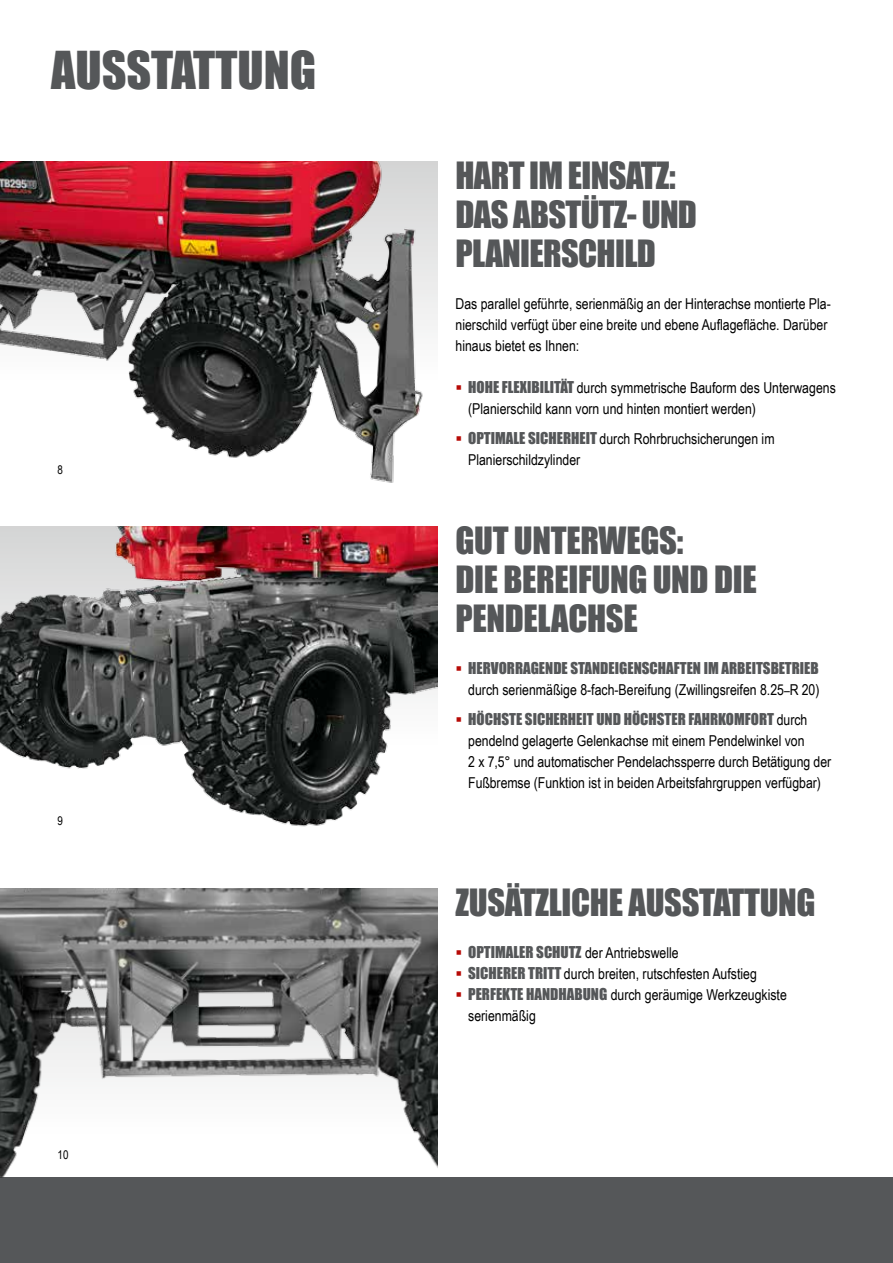
<style>
.page{position:relative;width:893px;height:1263px;background:#fff}
.page>*{position:absolute;margin:0;border:0;box-sizing:border-box;transform-origin:0 0}
.t1{font:48px "Impact";color:#555759}
.t2{font:34.5px/39px "Impact";letter-spacing:-.01em;color:#555759}
.t3{font:15px/21px "Arial Narrow";color:#000}
.t4{font:15px "Impact";color:#555759}
.t5{font:12px "Arial Narrow";color:#000}
.s1{font-family:"Impact";color:#555759}
.s2{font-size:12.75px}
.s3{font-family:"Arial Narrow";color:#000}
</style>
<div class="page">
<div style="left:0;top:1178px;width:893px;height:85px;background:#555759"></div>
<img style="left:0;top:162px;width:437px;height:321px">
<img style="left:0;top:526px;width:437px;height:301px">
<img style="left:0;top:889px;width:437px;height:289px">
<h1 class="t1" style="left:51px;top:33px;width:267px">AUSSTATTUNG</h1>
<p class="t5" style="left:58px;top:461px;width:7px">8</p>
<p class="t5" style="left:58px;top:812px;width:7px">9</p>
<p class="t5" style="left:58px;top:1146px;width:12px">10</p>
<h2 class="t2" style="left:455px;top:155px;width:243px">HART IM EINSATZ:<br>DAS ABSTÜTZ- UND<br>PLANIERSCHILD</h2>
<p class="t3" style="left:455px;top:293px;width:377px">Das parallel geführte, serienmäßig an der Hinterachse montierte Pla&shy;nierschild verfügt über eine breite und ebene Auflagefläche. Darüber hinaus bietet es Ihnen:</p>
<p class="t3" style="left:468px;top:377px;width:369px"><span class="s1">HOHE FLEXIBILITÄT</span> durch symmetrische Bauform des Unterwagens (Planierschild kann vorn und hinten montiert werden)</p>
<p class="t3" style="left:468px;top:428px;width:308px"><span class="s1">OPTIMALE SICHERHEIT</span> durch Rohrbruchsicherungen im<br>Planierschildzylinder</p>
<h2 class="t2" style="left:455px;top:520px;width:303px">GUT UNTERWEGS:<br>DIE BEREIFUNG UND DIE<br>PENDELACHSE</h2>
<p class="t4" style="left:468px;top:656px;width:352px">HERVORRAGENDE STANDEIGENSCHAFTEN IM ARBEITSBETRIEB</p>
<p class="t3" style="left:468px;top:678px;width:353px">durch serienmäßige 8-fach-Bereifung (Zwillingsreifen 8.25<span class="s2">–</span>R 20)</p>
<p class="t4" style="left:468px;top:707px;width:341px">HÖCHSTE SICHERHEIT UND HÖCHSTER FAHRKOMFORT <span class="s3">durch</span></p>
<p class="t3" style="left:468px;top:729px;width:364px">pendelnd gelagerte Gelenkachse mit einem Pendelwinkel von<br>2 x 7,5° und automatischer Pendelachssperre durch Betätigung der<br>Fußbremse (Funktion ist in beiden Arbeitsfahrgruppen verfügbar)</p>
<h2 class="t2" style="left:455px;top:882px;width:362px">ZUSÄTZLICHE AUSSTATTUNG</h2>
<p class="t3" style="left:468px;top:942px;width:320px"><span class="s1">OPTIMALER SCHUTZ</span> der Antriebswelle<br><span class="s1">SICHERER TRITT</span> durch breiten, rutschfesten Aufstieg <span class="s1">PERFEKTE HANDHABUNG</span> durch geräumige Werkzeugkiste serienmäßig</p>
</div>
